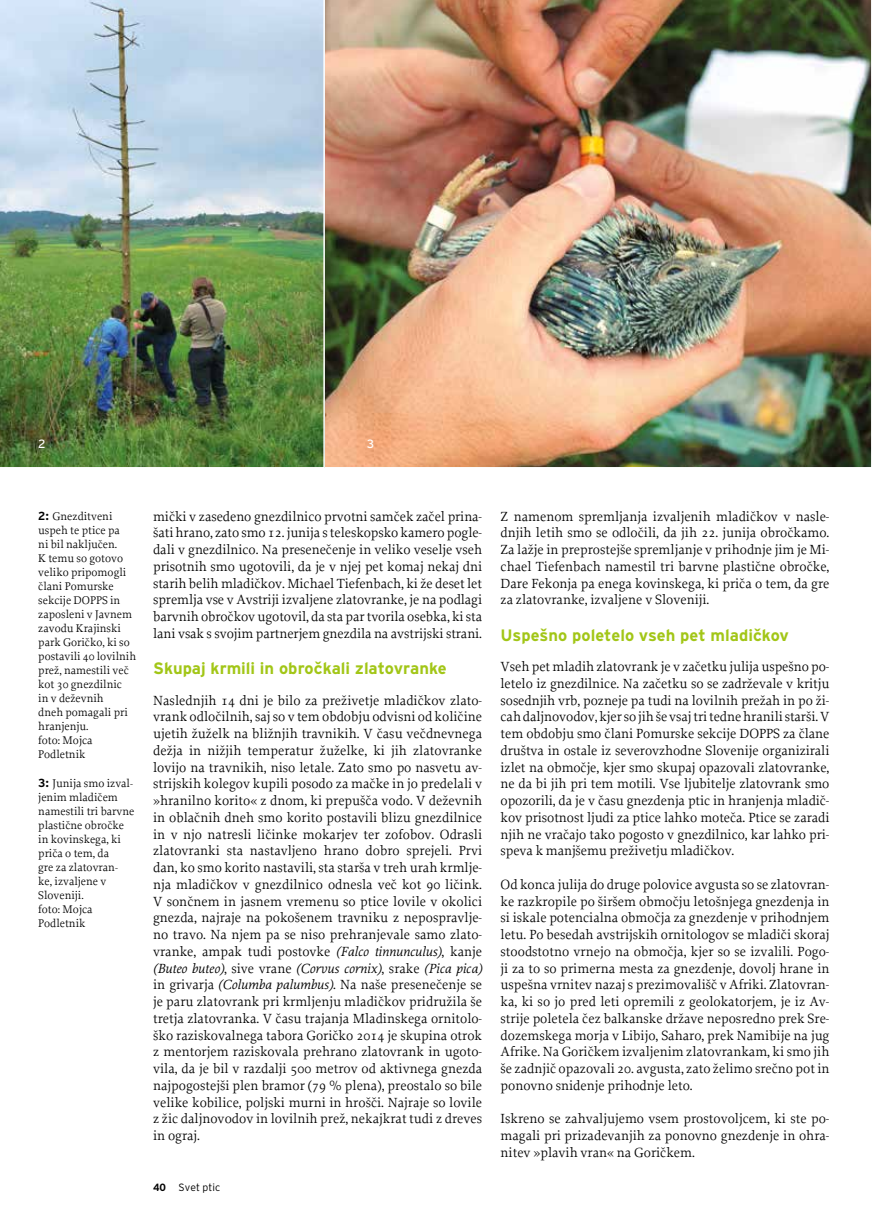
<style>
.page{position:relative;width:872px;height:1212px;background:#fff}
.page>*{position:absolute;margin:0;border:0;box-sizing:border-box;transform-origin:0 0}
.t1{font:700 16.5px "Interstate Bold Mono CE";color:#a2c617}
.t2{font:13.95px/16.8px "Proforma";color:#000;text-align:justify}
.t3{font:italic 13.95px "Proforma Book Italic CE";color:#000}
.t4{font:500 12px "Interstate Regular Mono CE";color:#fff}
.t5{font:11.7px/14.1px "Proforma";color:#000}
.t6{font:300 10.5px "Interstate Light Mono CE";color:#000}
.s1{font-family:"Interstate Bold Mono CE";font-weight:700}
.s2{font-family:"Proforma Book Italic CE";font-style:italic}
.s3{font-family:"Proforma";font-style:normal}
</style>
<div class="page">
<img style="left:325px;top:0;width:546px;height:467px">
<img style="left:0;top:0;width:325px;height:468px">
<svg style="left:871px;top:0;width:1px;height:467px"></svg>
<p class="t4" style="left:38px;top:437px;width:9px">2</p>
<p class="t4" style="left:367px;top:437px;width:9px">3</p>
<p class="t5" style="left:38px;top:509px;width:99px"><span class="s1">2:</span> Gnezditveni uspeh te ptice pa<br>ni bil naključen.<br>K temu so gotovo veliko pripomogli člani Pomurske sekcije DOPPS in zaposleni v Javnem zavodu Krajinski park Goričko, ki so postavili 40 lovilnih prež, namestili več kot 30 gnezdilnic<br>in v deževnih<br>dneh pomagali pri hranjenju.<br>foto: Mojca<br>Podletnik</p>
<p class="t5" style="left:38px;top:775px;width:98px"><span class="s1">3:</span> Junija smo izval&shy;jenim mladičem namestili tri barvne plastične obročke in kovinskega, ki priča o tem, da<br>gre za zlatovran&shy;ke, izvaljene v<br>Sloveniji.<br>foto: Mojca<br>Podletnik</p>
<p class="t2" style="left:153px;top:507px;width:330px">mički v zasedeno gnezdilnico prvotni samček začel prina&shy;šati hrano, zato smo 12. junija s teleskopsko kamero pogle&shy;dali v gnezdilnico. Na presenečenje in veliko veselje vseh prisotnih smo ugotovili, da je v njej pet komaj nekaj dni starih belih mladičkov. Michael Tiefenbach, ki že deset let spremlja vse v Avstriji izvaljene zlatovranke, je na podlagi barvnih obročkov ugotovil, da sta par tvorila osebka, ki sta lani vsak s svojim partnerjem gnezdila na avstrijski strani.</p>
<p class="t1" style="left:153px;top:659px;width:295px">Skupaj krmili in obročkali zlatovranke</p>
<p class="t2" style="left:153px;top:692px;width:330px">Naslednjih 14 dni je bilo za preživetje mladičkov zlato&shy;vrank odločilnih, saj so v tem obdobju odvisni od količine ujetih žuželk na bližnjih travnikih. V času večdnevnega dežja in nižjih temperatur žuželke, ki jih zlatovranke lovijo na travnikih, niso letale. Zato smo po nasvetu av&shy;strijskih kolegov kupili posodo za mačke in jo predelali v »hranilno korito« z dnom, ki prepušča vodo. V deževnih in oblačnih dneh smo korito postavili blizu gnezdilnice in v njo natresli ličinke mokarjev ter zofobov. Odrasli zlatovranki sta nastavljeno hrano dobro sprejeli. Prvi dan, ko smo korito nastavili, sta starša v treh urah krmlje&shy;nja mladičkov v gnezdilnico odnesla več kot 90 ličink.<br>V sončnem in jasnem vremenu so ptice lovile v okolici gnezda, najraje na pokošenem travniku z nepospravlje&shy;no travo. Na njem pa se niso prehranjevale samo zlato&shy;vranke, ampak tudi postovke <span class="s2">(Falco tinnunculus)</span>, kanje</p>
<p class="t3" style="left:153px;top:959px;width:330px">(Buteo buteo)<span class="s3">, sive vrane</span> (Corvus cornix)<span class="s3">, srake</span> (Pica pica)</p>
<p class="t2" style="left:153px;top:976px;width:330px">in grivarja <span class="s2">(Columba palumbus)</span>. Na naše presenečenje se je paru zlatovrank pri krmljenju mladičkov pridružila še tretja zlatovranka. V času trajanja Mladinskega ornitolo&shy;ško raziskovalnega tabora Goričko 2014 je skupina otrok z mentorjem raziskovala prehrano zlatovrank in ugoto&shy;vila, da je bil v razdalji 500 metrov od aktivnega gnezda najpogostejši plen bramor (79 % plena), preostalo so bile velike kobilice, poljski murni in hrošči. Najraje so lovile z žic daljnovodov in lovilnih prež, nekajkrat tudi z dreves in ograj.</p>
<p class="t6" style="left:153px;top:1181px;width:69px"><span class="s1">40</span> Svet ptic</p>
<p class="t2" style="left:500px;top:507px;width:330px">Z namenom spremljanja izvaljenih mladičkov v nasle&shy;dnjih letih smo se odločili, da jih 22. junija obročkamo.<br>Za lažje in preprostejše spremljanje v prihodnje jim je Mi&shy;chael Tiefenbach namestil tri barvne plastične obročke, Dare Fekonja pa enega kovinskega, ki priča o tem, da gre za zlatovranke, izvaljene v Sloveniji.</p>
<p class="t1" style="left:500px;top:626px;width:290px">Uspešno poletelo vseh pet mladičkov</p>
<p class="t2" style="left:500px;top:658px;width:330px">Vseh pet mladih zlatovrank je v začetku julija uspešno po&shy;letelo iz gnezdilnice. Na začetku so se zadrževale v kritju sosednjih vrb, pozneje pa tudi na lovilnih prežah in po ži&shy;cah daljnovodov, kjer so jih še vsaj tri tedne hranili starši. V tem obdobju smo člani Pomurske sekcije DOPPS za člane društva in ostale iz severovzhodne Slovenije organizirali izlet na območje, kjer smo skupaj opazovali zlatovranke, ne da bi jih pri tem motili. Vse ljubitelje zlatovrank smo opozorili, da je v času gnezdenja ptic in hranjenja mladič&shy;kov prisotnost ljudi za ptice lahko moteča. Ptice se zaradi njih ne vračajo tako pogosto v gnezdilnico, kar lahko pri&shy;speva k manjšemu preživetju mladičkov.</p>
<p class="t2" style="left:500px;top:876px;width:330px">Od konca julija do druge polovice avgusta so se zlatovran&shy;ke razkropile po širšem območju letošnjega gnezdenja in si iskale potencialna območja za gnezdenje v prihodnjem letu. Po besedah avstrijskih ornitologov se mladiči skoraj stoodstotno vrnejo na območja, kjer so se izvalili. Pogo&shy;ji za to so primerna mesta za gnezdenje, dovolj hrane in uspešna vrnitev nazaj s prezimovališč v Afriki. Zlatovran&shy;ka, ki so jo pred leti opremili z geolokatorjem, je iz Av&shy;strije poletela čez balkanske države neposredno prek Sre&shy;dozemskega morja v Libijo, Saharo, prek Namibije na jug Afrike. Na Goričkem izvaljenim zlatovrankam, ki smo jih še zadnjič opazovali 20. avgusta, zato želimo srečno pot in ponovno snidenje prihodnje leto.</p>
<p class="t2" style="left:500px;top:1110px;width:330px">Iskreno se zahvaljujemo vsem prostovoljcem, ki ste po&shy;magali pri prizadevanjih za ponovno gnezdenje in ohra&shy;nitev »plavih vran« na Goričkem.</p>
</div>
